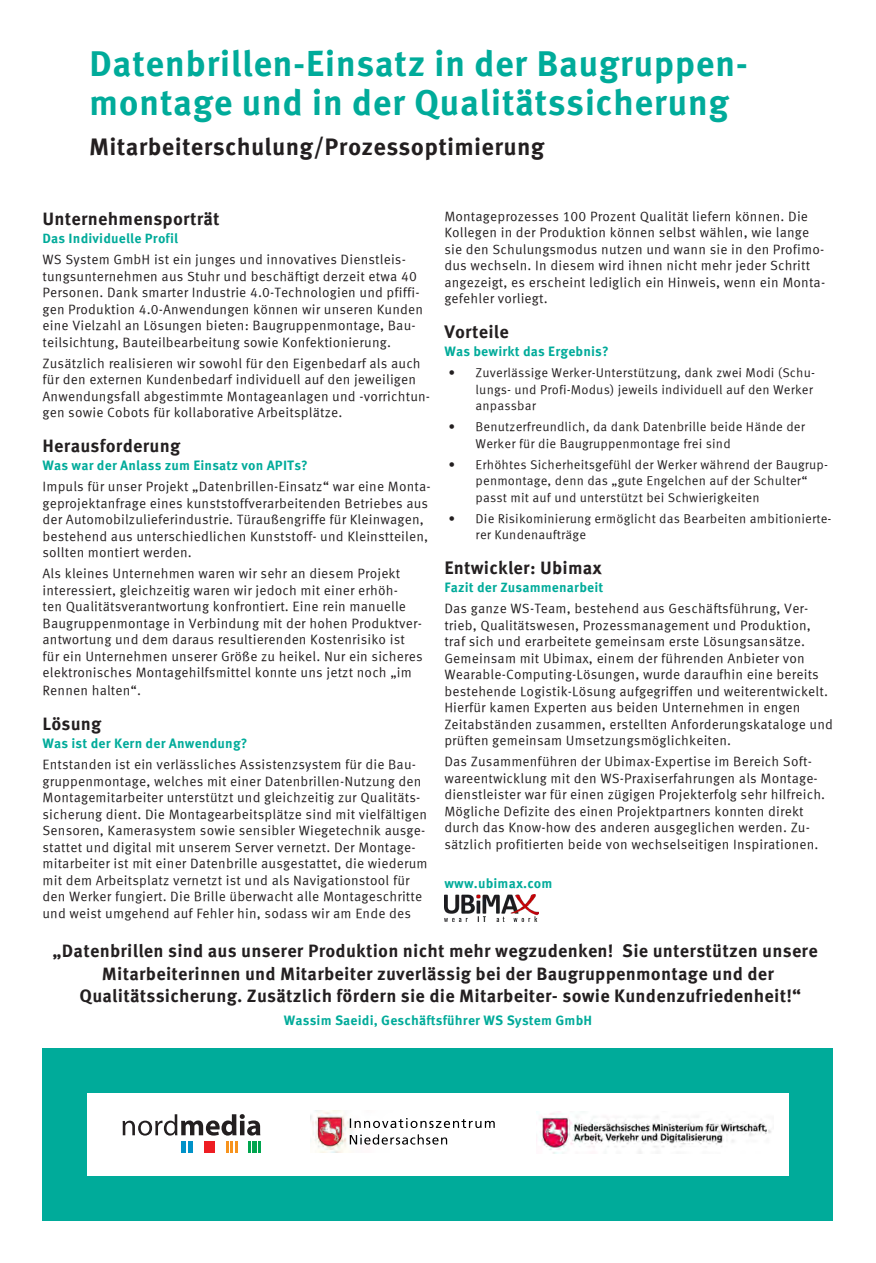
<style>
.page{position:relative;width:876px;height:1263px;background:#fff}
.page>*{position:absolute;margin:0;border:0;box-sizing:border-box;transform-origin:0 0}
.Titel{font:700 36px/39px "Meta Correspondence";letter-spacing:.01em;color:#00ab9a}
.Zwischentitel{font:700 24px "Meta Correspondence";letter-spacing:.01em;color:#231f20}
.Zitat-Text{font:700 18px/22.5px "Meta Correspondence";letter-spacing:.01em;color:#231f20;text-align:center}
.Absatzüberschrift{font:700 18px "Meta Correspondence";letter-spacing:.01em;color:#231f20}
.Fließtext{font:13.5px/16.5px "Meta Correspondence";letter-spacing:.01em;color:#231f20}
.Absatz-Zwischenübers{font:700 13.5px "Meta Correspondence";letter-spacing:.01em;color:#00ab9a}
.Zitat-Text-2{font:700 13.5px "Meta Correspondence";letter-spacing:.01em;color:#00ab9a}
.t1{font:12.75px/16.5px "Meta Correspondence";letter-spacing:.01em;color:#231f20}
</style>
<div class="page">
<div style="left:43px;top:1047px;width:790px;height:173px;background:#00ab9a"></div>
<div style="left:87px;top:1093px;width:702px;height:82px;background:#fff"></div>
<img style="left:537px;top:1111px;width:234px;height:42px">
<img style="left:310px;top:1111px;width:138px;height:41px">
<img style="left:350px;top:1118px;width:145px;height:10px">
<img style="left:350px;top:1134px;width:97px;height:10px">
<svg style="left:123px;top:1114px;width:137px;height:21px"></svg>
<div style="left:181px;top:1141px;width:5px;height:11px;background:#0092c8"></div>
<div style="left:188px;top:1141px;width:5px;height:11px;background:#0092c8"></div>
<hr style="left:204px;top:1141px;width:4px;height:11px;background:#ee1d23">
<svg style="left:209px;top:1141px;width:6px;height:11px"></svg>
<div style="left:252px;top:1141px;width:5px;height:11px;background:#00a54f"></div>
<svg style="left:249px;top:1141px;width:2px;height:11px"></svg>
<svg style="left:258px;top:1141px;width:2px;height:11px"></svg>
<svg style="left:226px;top:1141px;width:12px;height:11px"></svg>
<img style="left:444px;top:894px;width:95px;height:28px">
<p class="Titel" style="left:89px;top:44px;width:660px">Datenbrillen-Einsatz in der Baugruppen&shy;montage und in der Qualitätssicherung</p>
<p class="Zwischentitel" style="left:89px;top:132px;width:457px">Mitarbeiterschulung/Prozessoptimierung</p>
<p class="Absatzüberschrift" style="left:43px;top:208px;width:179px">Unternehmensporträt</p>
<p class="Absatz-Zwischenübers" style="left:43px;top:230px;width:137px">Das Individuelle Profil</p>
<p class="Fließtext" style="left:43px;top:251px;width:382px">WS System GmbH ist ein junges und innovatives Dienstleis&shy;tungsunternehmen aus Stuhr und beschäftigt derzeit etwa 40<br>Personen. Dank smarter Industrie 4.0-Technologien und pfiffi&shy;gen Produktion 4.0-Anwendungen können wir unseren Kunden eine Vielzahl an Lösungen bieten: Baugruppenmontage, Bau&shy;teilsichtung, Bauteilbearbeitung sowie Konfektionierung.</p>
<p class="Fließtext" style="left:43px;top:354px;width:389px">Zusätzlich realisieren wir sowohl für den Eigenbedarf als auch für den externen Kundenbedarf individuell auf den jeweiligen Anwendungsfall abgestimmte Montageanlagen und -vorrichtun&shy;gen sowie Cobots für kollaborative Arbeitsplätze.</p>
<p class="Absatzüberschrift" style="left:43px;top:435px;width:139px">Herausforderung</p>
<p class="Absatz-Zwischenübers" style="left:43px;top:457px;width:267px">Was war der Anlass zum Einsatz von APITs?</p>
<p class="Fließtext" style="left:43px;top:478px;width:390px">Impuls für unser Projekt „Datenbrillen-Einsatz“ war eine Monta&shy;geprojektanfrage eines kunststoffverarbeitenden Betriebes aus der Automobilzulieferindustrie. Türaußengriffe für Kleinwagen, bestehend aus unterschiedlichen Kunststoff- und Kleinstteilen, sollten montiert werden.</p>
<p class="Fließtext" style="left:43px;top:565px;width:382px">Als kleines Unternehmen waren wir sehr an diesem Projekt interessiert, gleichzeitig waren wir jedoch mit einer erhöh-<br>ten Qualitätsverantwortung konfrontiert. Eine rein manuelle Baugruppenmontage in Verbindung mit der hohen Produktver&shy;antwortung und dem daraus resultierenden Kostenrisiko ist für ein Unternehmen unserer Größe zu heikel. Nur ein sicheres elektronisches Montagehilfsmittel konnte uns jetzt noch „im</p>
<p class="Fließtext" style="left:43px;top:682px;width:100px">Rennen halten“.</p>
<p class="Absatzüberschrift" style="left:43px;top:713px;width:61px">Lösung</p>
<p class="Absatz-Zwischenübers" style="left:43px;top:735px;width:207px">Was ist der Kern der Anwendung?</p>
<p class="Fließtext" style="left:43px;top:756px;width:387px">Entstanden ist ein verlässliches Assistenzsystem für die Bau&shy;gruppenmontage, welches mit einer Datenbrillen-Nutzung den Montagemitarbeiter unterstützt und gleichzeitig zur Qualitäts&shy;sicherung dient. Die Montagearbeitsplätze sind mit vielfältigen Sensoren, Kamerasystem sowie sensibler Wiegetechnik ausge&shy;stattet und digital mit unserem Server vernetzt. Der Montage&shy;mitarbeiter ist mit einer Datenbrille ausgestattet, die wiederum mit dem Arbeitsplatz vernetzt ist und als Navigationstool für den Werker fungiert. Die Brille überwacht alle Montageschritte und weist umgehend auf Fehler hin, sodass wir am Ende des</p>
<p class="Fließtext" style="left:444px;top:208px;width:382px">Montageprozesses 100 Prozent Qualität liefern können. Die Kollegen in der Produktion können selbst wählen, wie lange sie den Schulungsmodus nutzen und wann sie in den Profimo&shy;dus wechseln. In diesem wird ihnen nicht mehr jeder Schritt angezeigt, es erscheint lediglich ein Hinweis, wenn ein Monta&shy;gefehler vorliegt.</p>
<p class="Absatzüberschrift" style="left:444px;top:321px;width:66px">Vorteile</p>
<p class="Absatz-Zwischenübers" style="left:444px;top:344px;width:166px">Was bewirkt das Ergebnis?</p>
<p class="t1" style="left:476px;top:364px;width:341px;text-indent:-27px">• Zuverlässige Werker-Unterstützung, dank zwei Modi (Schu&shy;lungs- und Profi-Modus) jeweils individuell auf den Werker anpassbar</p>
<p class="t1" style="left:476px;top:418px;width:331px;text-indent:-27px">• Benutzerfreundlich, da dank Datenbrille beide Hände der<br>Werker für die Baugruppenmontage frei sind</p>
<p class="t1" style="left:476px;top:456px;width:354px;text-indent:-27px">• Erhöhtes Sicherheitsgefühl der Werker während der Baugrup&shy;penmontage, denn das „gute Engelchen auf der Schulter“ passt mit auf und unterstützt bei Schwierigkeiten</p>
<p class="t1" style="left:476px;top:510px;width:357px;text-indent:-27px">• Die Risikominierung ermöglicht das Bearbeiten ambitionierte&shy;rer Kundenaufträge</p>
<p class="Absatzüberschrift" style="left:444px;top:557px;width:159px">Entwickler: Ubimax</p>
<p class="Absatz-Zwischenübers" style="left:444px;top:580px;width:161px">Fazit der Zusammenarbeit</p>
<p class="Fließtext" style="left:444px;top:600px;width:390px">Das ganze WS-Team, bestehend aus Geschäftsführung, Ver&shy;trieb, Qualitätswesen, Prozessmanagement und Produktion, traf sich und erarbeitete gemeinsam erste Lösungsansätze.<br>Gemeinsam mit Ubimax, einem der führenden Anbieter von Wearable-Computing-Lösungen, wurde daraufhin eine bereits bestehende Logistik-Lösung aufgegriffen und weiterentwickelt.<br>Hierfür kamen Experten aus beiden Unternehmen in engen Zeitabständen zusammen, erstellten Anforderungskataloge und prüften gemeinsam Umsetzungsmöglichkeiten.</p>
<p class="Fließtext" style="left:444px;top:753px;width:382px">Das Zusammenführen der Ubimax-Expertise im Bereich Soft&shy;wareentwicklung mit den WS-Praxiserfahrungen als Montage&shy;dienstleister war für einen zügigen Projekterfolg sehr hilfreich.<br>Mögliche Defizite des einen Projektpartners konnten direkt durch das Know-how des anderen ausgeglichen werden. Zu&shy;sätzlich profitierten beide von wechselseitigen Inspirationen.</p>
<p class="Absatz-Zwischenübers" style="left:444px;top:875px;width:110px">www.ubimax.com</p>
<p class="Zitat-Text" style="left:53px;top:939px;width:767px">„Datenbrillen sind aus unserer Produktion nicht mehr wegzudenken! Sie unterstützen unsere<br>Mitarbeiterinnen und Mitarbeiter zuverlässig bei der Baugruppenmontage und der</p>
<p class="Zitat-Text" style="left:80px;top:984px;width:723px">Qualitätssicherung. Zusätzlich fördern sie die Mitarbeiter- sowie Kundenzufriedenheit!“</p>
<p class="Zitat-Text-2" style="left:284px;top:1012px;width:310px">Wassim Saeidi, Geschäftsführer WS System GmbH</p>
</div>
